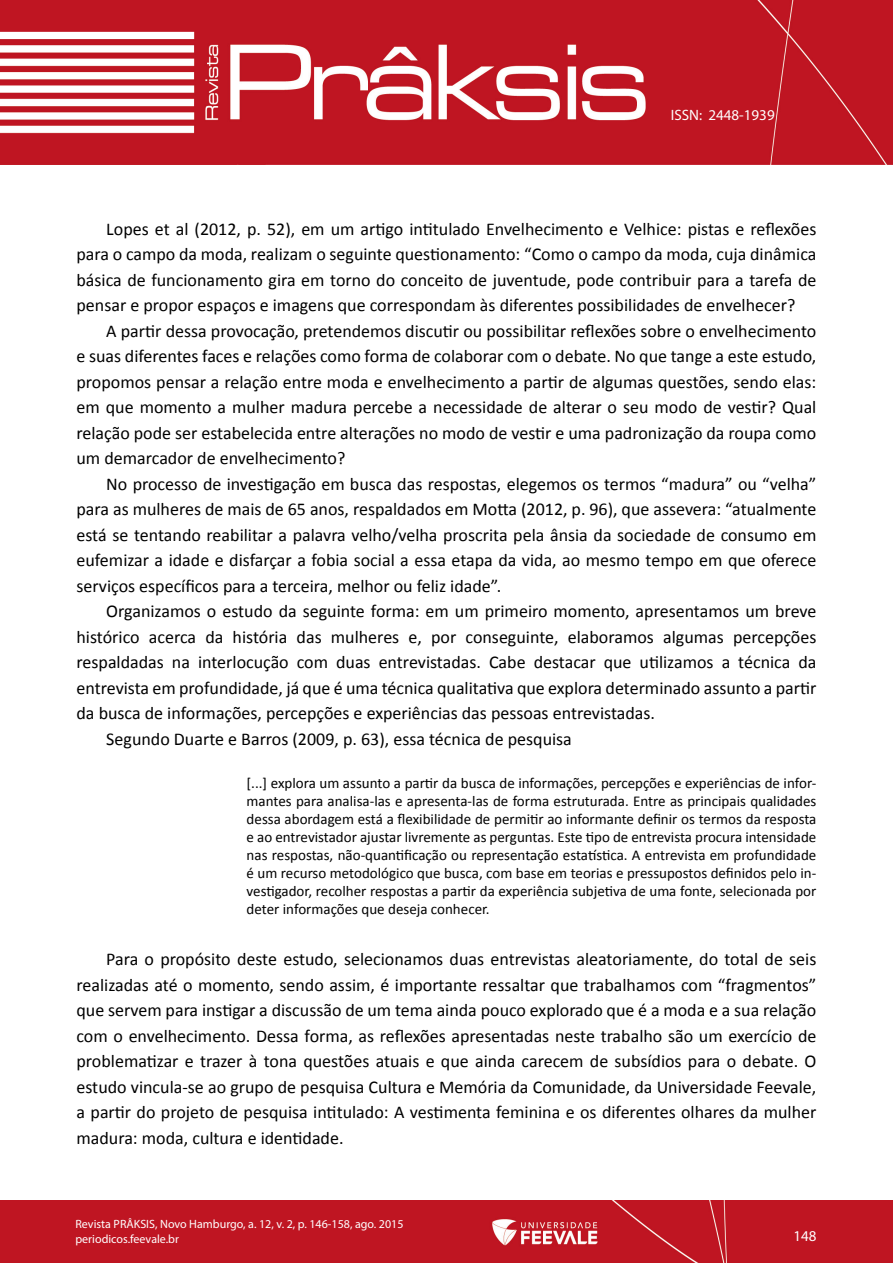
<style>
.page{position:relative;width:893px;height:1263px;background:#fff}
.page>*{position:absolute;margin:0;border:0;box-sizing:border-box;transform-origin:0 0}
.t1{font:18px/25.5px "Calibri";color:#000;text-align:justify}
.t2{font:15px/18px "Calibri";color:#000;text-align:justify}
.t3{font:15px "Myriad Pro";color:#fff}
.t4{font:12px/15px "Myriad Pro";color:#fff}
</style>
<div class="page">
<div style="left:0;top:1201px;width:893px;height:62px;background:#bf1522"></div>
<img style="left:0;top:0;width:893px;height:164px">
<p class="t3" style="left:671px;top:106px;width:105px">ISSN: 2448-1939</p>
<p class="t1" style="left:77px;top:216px;width:741px;text-indent:30px">Lopes et al (2012, p. 52), em um artigo intitulado Envelhecimento e Velhice: pistas e reflexões para o campo da moda, realizam o seguinte questionamento: “Como o campo da moda, cuja dinâmica básica de funcionamento gira em torno do conceito de juventude, pode contribuir para a tarefa de pensar e propor espaços e imagens que correspondam às diferentes possibilidades de envelhecer?</p>
<p class="t1" style="left:77px;top:318px;width:741px;text-indent:30px">A partir dessa provocação, pretendemos discutir ou possibilitar reflexões sobre o envelhecimento e suas diferentes faces e relações como forma de colaborar com o debate. No que tange a este estudo, propomos pensar a relação entre moda e envelhecimento a partir de algumas questões, sendo elas: em que momento a mulher madura percebe a necessidade de alterar o seu modo de vestir? Qual relação pode ser estabelecida entre alterações no modo de vestir e uma padronização da roupa como um demarcador de envelhecimento?</p>
<p class="t1" style="left:77px;top:471px;width:741px;text-indent:30px">No processo de investigação em busca das respostas, elegemos os termos “madura” ou “velha” para as mulheres de mais de 65 anos, respaldados em Motta (2012, p. 96), que assevera: “atualmente está se tentando reabilitar a palavra velho/velha proscrita pela ânsia da sociedade de consumo em eufemizar a idade e disfarçar a fobia social a essa etapa da vida, ao mesmo tempo em que oferece serviços específicos para a terceira, melhor ou feliz idade”.</p>
<p class="t1" style="left:106px;top:599px;width:712px">Organizamos o estudo da seguinte forma: em um primeiro momento, apresentamos um breve</p>
<p class="t1" style="left:77px;top:624px;width:741px">histórico acerca da história das mulheres e, por conseguinte, elaboramos algumas percepções</p>
<p class="t1" style="left:77px;top:650px;width:741px">respaldadas na interlocução com duas entrevistadas. Cabe destacar que utilizamos a técnica da</p>
<p class="t1" style="left:77px;top:675px;width:741px">entrevista em profundidade, já que é uma técnica qualitativa que explora determinado assunto a partir</p>
<p class="t1" style="left:77px;top:701px;width:580px">da busca de informações, percepções e experiências das pessoas entrevistadas.</p>
<p class="t1" style="left:106px;top:726px;width:467px">Segundo Duarte e Barros (2009, p. 63), essa técnica de pesquisa</p>
<p class="t2" style="left:247px;top:774px;width:571px">[...] explora um assunto a partir da busca de informações, percepções e experiências de infor&shy;mantes para analisa-las e apresenta-las de forma estruturada. Entre as principais qualidades dessa abordagem está a flexibilidade de permitir ao informante definir os termos da resposta e ao entrevistador ajustar livremente as perguntas. Este tipo de entrevista procura intensidade nas respostas, não-quantificação ou representação estatística. A entrevista em profundidade é um recurso metodológico que busca, com base em teorias e pressupostos definidos pelo in&shy;vestigador, recolher respostas a partir da experiência subjetiva de uma fonte, selecionada por deter informações que deseja conhecer.</p>
<p class="t1" style="left:77px;top:946px;width:741px;text-indent:30px">Para o propósito deste estudo, selecionamos duas entrevistas aleatoriamente, do total de seis realizadas até o momento, sendo assim, é importante ressaltar que trabalhamos com “fragmentos” que servem para instigar a discussão de um tema ainda pouco explorado que é a moda e a sua relação com o envelhecimento. Dessa forma, as reflexões apresentadas neste trabalho são um exercício de problematizar e trazer à tona questões atuais e que ainda carecem de subsídios para o debate. O estudo vincula-se ao grupo de pesquisa Cultura e Memória da Comunidade, da Universidade Feevale, a partir do projeto de pesquisa intitulado: A vestimenta feminina e os diferentes olhares da mulher madura: moda, cultura e identidade.</p>
<p class="t4" style="left:75px;top:1216px;width:330px">Revista PRÂKSIS, Novo Hamburgo, a. 12, v. 2, p. 146-158, ago. 2015 periodicos.feevale.br</p>
<p class="t3" style="left:793px;top:1227px;width:25px">148</p>
</div>
